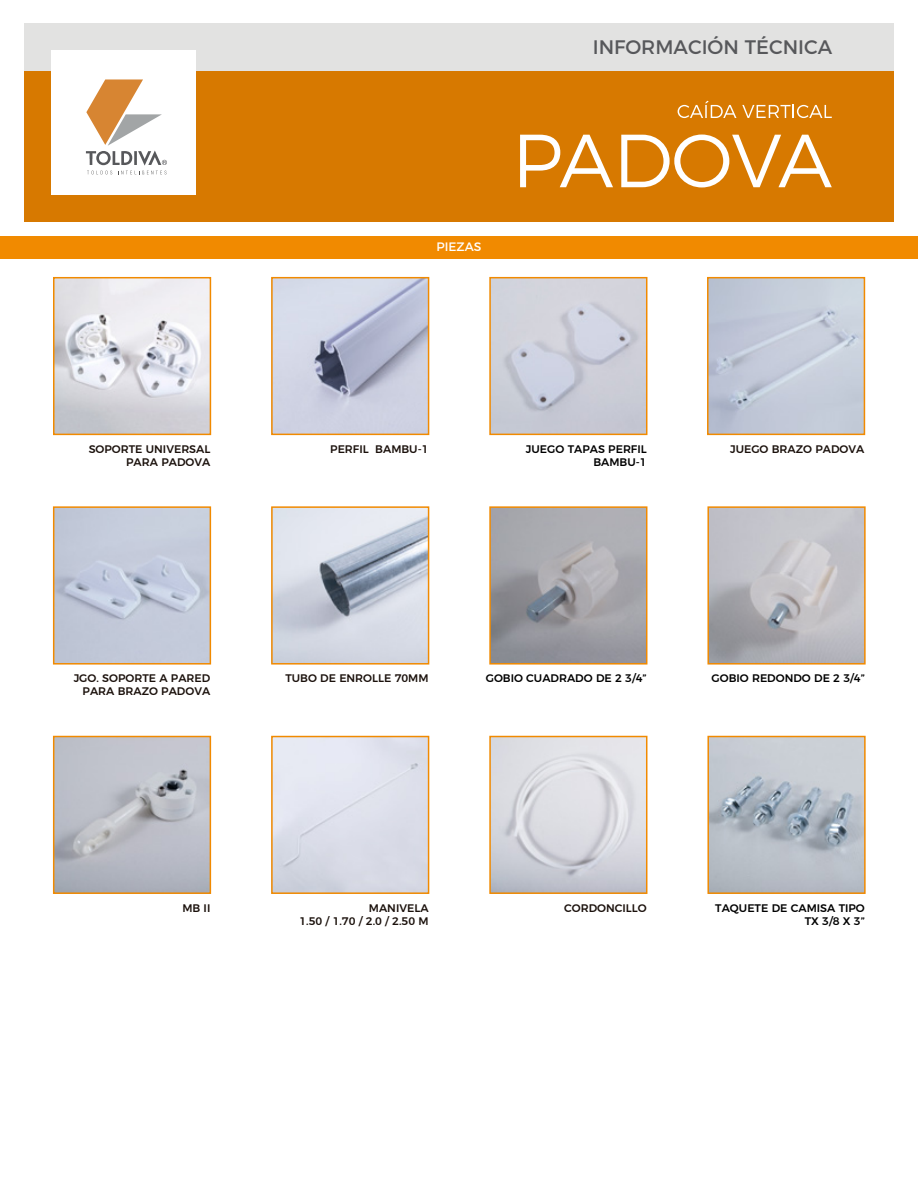
<style>
.page{position:relative;width:918px;height:1188px;background:#fff}
.page>*{position:absolute;margin:0;border:0;box-sizing:border-box;transform-origin:0 0}
.t1{font:19.65px "Montserrat";color:#57585b}
.t2{font:12.3px "Montserrat";color:#fff}
.t3{font:500 10.95px/13.2px "Montserrat";color:#1b110c;text-align:right}
.t4{font:500 10.95px/13.2px "Montserrat";color:#000;text-align:right}
</style>
<div class="page">
<div style="left:24px;top:24px;width:870px;height:47px;background:#e2e2e1"></div>
<div style="left:24px;top:71px;width:870px;height:151px;background:#d77900"></div>
<div style="left:52px;top:50px;width:144px;height:145px;background:#fff"></div>
<svg style="left:520px;top:135px;width:93px;height:52px"></svg>
<svg style="left:621px;top:135px;width:211px;height:52px"></svg>
<svg style="left:678px;top:101px;width:58px;height:17px"></svg>
<svg style="left:742px;top:105px;width:90px;height:13px"></svg>
<svg style="left:86px;top:79px;width:81px;height:95px"></svg>
<div style="left:0;top:236px;width:918px;height:22px;background:#f18a00"></div>
<img style="left:274px;top:509px;width:152px;height:153px">
<div style="left:271px;top:506px;width:158px;height:159px;border:2px solid #f18a00"></div>
<img style="left:492px;top:739px;width:152px;height:152px">
<div style="left:489px;top:736px;width:158px;height:158px;border:2px solid #f18a00"></div>
<img style="left:710px;top:739px;width:153px;height:152px">
<div style="left:707px;top:736px;width:159px;height:158px;border:2px solid #f18a00"></div>
<img style="left:56px;top:739px;width:152px;height:152px">
<div style="left:53px;top:736px;width:158px;height:158px;border:2px solid #f18a00"></div>
<img style="left:56px;top:280px;width:152px;height:152px">
<div style="left:53px;top:277px;width:158px;height:158px;border:2px solid #f18a00"></div>
<img style="left:492px;top:280px;width:152px;height:152px">
<img style="left:56px;top:509px;width:152px;height:153px">
<img style="left:710px;top:280px;width:152px;height:152px">
<div style="left:489px;top:277px;width:158px;height:158px;border:2px solid #f18a00"></div>
<img style="left:274px;top:739px;width:152px;height:152px">
<div style="left:271px;top:736px;width:158px;height:158px;border:2px solid #f18a00"></div>
<div style="left:53px;top:506px;width:158px;height:159px;border:2px solid #f18a00"></div>
<div style="left:707px;top:277px;width:158px;height:158px;border:2px solid #f18a00"></div>
<img style="left:492px;top:509px;width:152px;height:153px">
<div style="left:489px;top:506px;width:158px;height:159px;border:2px solid #f18a00"></div>
<img style="left:710px;top:509px;width:153px;height:153px">
<div style="left:707px;top:506px;width:159px;height:159px;border:2px solid #f18a00"></div>
<img style="left:274px;top:280px;width:152px;height:152px">
<div style="left:271px;top:277px;width:158px;height:158px;border:2px solid #f18a00"></div>
<p class="t2" style="left:437px;top:236px;width:46px">PIEZAS</p>
<h1 class="t1" style="left:593px;top:32px;width:241px">INFORMACIÓN TÉCNICA</h1>
<p class="t3" style="left:89px;top:441px;width:123px">SOPORTE UNIVERSAL<br>PARA PADOVA</p>
<p class="t4" style="left:526px;top:441px;width:122px">JUEGO TAPAS PERFIL<br>BAMBU-1</p>
<p class="t3" style="left:330px;top:441px;width:100px">PERFIL BAMBU-1</p>
<p class="t3" style="left:730px;top:441px;width:136px">JUEGO BRAZO PADOVA</p>
<p class="t3" style="left:74px;top:671px;width:138px">JGO. SOPORTE A PARED<br>PARA BRAZO PADOVA</p>
<p class="t3" style="left:285px;top:671px;width:145px">TUBO DE ENROLLE 70MM</p>
<p class="t4" style="left:486px;top:671px;width:162px">GOBIO CUADRADO DE 2 3/4”</p>
<p class="t4" style="left:712px;top:671px;width:155px">GOBIO REDONDO DE 2 3/4”</p>
<p class="t3" style="left:182px;top:900px;width:30px">MB II</p>
<p class="t3" style="left:299px;top:900px;width:131px">MANIVELA<br>1.50 / 1.70 / 2.0 / 2.50 M</p>
<p class="t3" style="left:564px;top:900px;width:84px">CORDONCILLO</p>
<p class="t4" style="left:715px;top:900px;width:151px">TAQUETE DE CAMISA TIPO<br>TX 3/8 X 3”</p>
</div>
